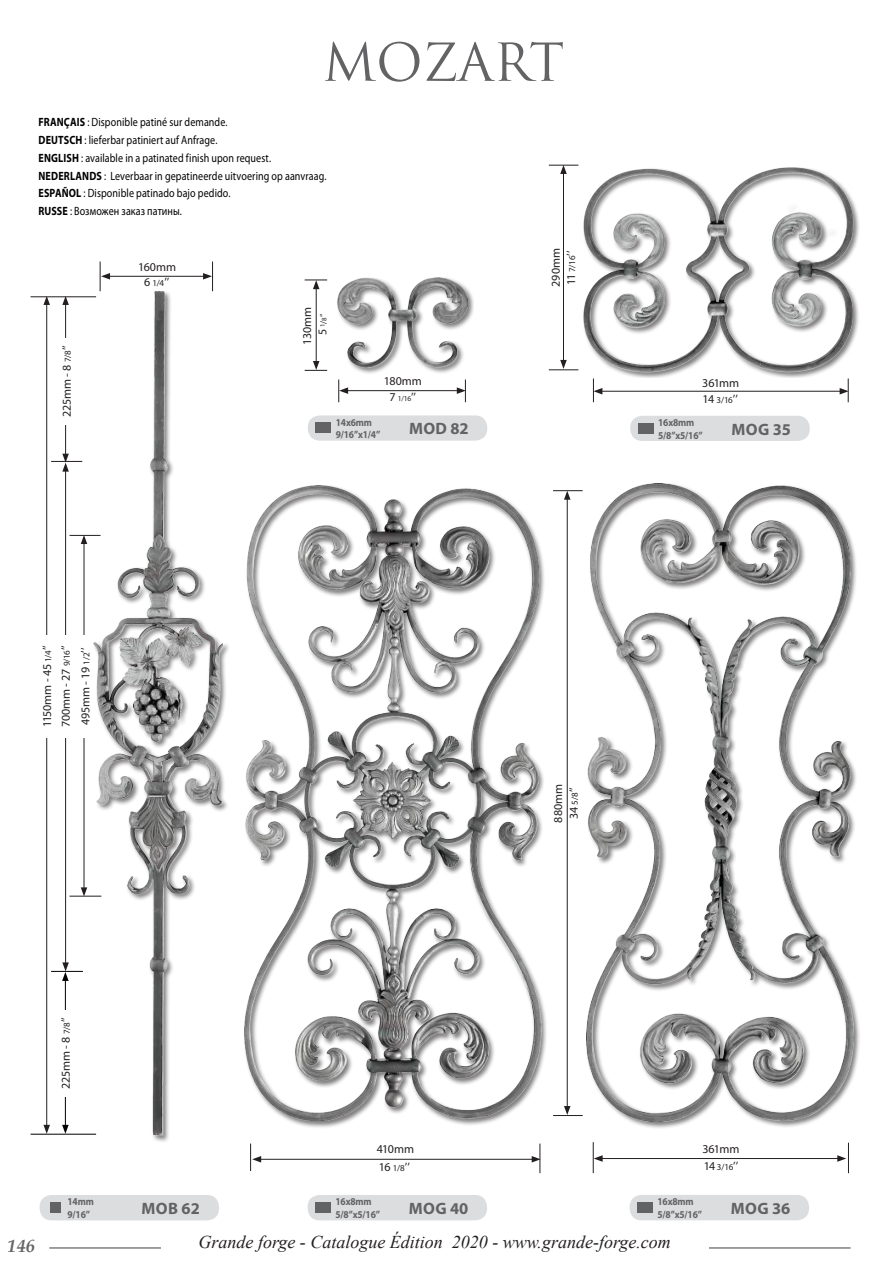
<style>
.page{position:relative;width:893px;height:1263px;background:#fff}
.page>*{position:absolute;margin:0;border:0;box-sizing:border-box;transform-origin:0 0}
.t1{font:51px "Trajan Pro";color:#636366}
.t2{font:italic 18px "Times New Roman";color:#231f20}
.t3{font:italic 700 18px "Palatino Linotype";color:#231f20}
.Lég_réserve{font:700 16.5px "Myriad Pro";letter-spacing:.02em;color:#636366}
.Normal_e{font:12px "Myriad Pro";letter-spacing:.01em;color:#000;scale:.84 1}
.t4{font:12px "Myriad Pro";letter-spacing:-.005em;color:#231f20}
.Normal_e-2{font:700 10.5px "Myriad Pro";letter-spacing:-.015em;color:#636366;scale:.9 1}
.t5{font:7.5px "Myriad Pro";color:#231f20}
.t6{font:6.75px "Myriad Pro";color:#231f20}
.s1{font-weight:700}
.s2{font-size:9px}
.s3{font-size:12px}
</style>
<div class="page">
<hr style="left:708px;top:1247px;width:143px;height:1px;background:#231f20">
<hr style="left:49px;top:1247px;width:112px;height:1px;background:#231f20">
<img style="left:94px;top:291px;width:129px;height:844px">
<hr style="left:100px;top:261px;width:1px;height:30px;background:#231f20">
<hr style="left:212px;top:261px;width:1px;height:30px;background:#231f20">
<hr style="left:108px;top:276px;width:97px;height:1px;background:#231f20">
<svg style="left:203px;top:273px;width:9px;height:7px"></svg>
<svg style="left:101px;top:273px;width:9px;height:7px"></svg>
<div style="left:40px;top:1195px;width:179px;height:25px;background:#dcdddf;border-radius:12px"></div>
<div style="left:50px;top:1202px;width:10px;height:11px;background:#636366"></div>
<div style="left:243px;top:484px;width:305px;height:644px;background:#231f20;opacity:.59"></div>
<img style="left:245px;top:486px;width:298px;height:635px">
<hr style="left:540px;top:1143px;width:1px;height:30px;background:#231f20">
<hr style="left:259px;top:1159px;width:275px;height:1px;background:#231f20">
<svg style="left:250px;top:1143px;width:11px;height:28px"></svg>
<svg style="left:532px;top:1156px;width:9px;height:6px"></svg>
<div style="left:586px;top:482px;width:274px;height:647px;background:#231f20;opacity:.59"></div>
<img style="left:587px;top:484px;width:266px;height:637px">
<hr style="left:593px;top:1142px;width:1px;height:31px;background:#231f20">
<hr style="left:848px;top:1143px;width:1px;height:30px;background:#231f20">
<hr style="left:600px;top:1158px;width:240px;height:1px;background:#231f20">
<svg style="left:594px;top:1155px;width:9px;height:7px"></svg>
<svg style="left:837px;top:1155px;width:9px;height:7px"></svg>
<hr style="left:567px;top:497px;width:1px;height:611px;background:#231f20">
<svg style="left:564px;top:491px;width:6px;height:9px"></svg>
<svg style="left:564px;top:1106px;width:6px;height:9px"></svg>
<hr style="left:553px;top:1115px;width:30px;height:1px;background:#231f20">
<hr style="left:553px;top:490px;width:30px;height:1px;background:#231f20">
<div style="left:308px;top:1195px;width:179px;height:25px;background:#dcdddf;border-radius:12px"></div>
<div style="left:315px;top:1202px;width:16px;height:11px;background:#636366"></div>
<div style="left:630px;top:1195px;width:179px;height:25px;background:#dcdddf;border-radius:12px"></div>
<div style="left:637px;top:1202px;width:16px;height:11px;background:#636366"></div>
<div style="left:334px;top:276px;width:139px;height:99px;background:#231f20;opacity:.59"></div>
<img style="left:335px;top:278px;width:133px;height:90px">
<hr style="left:316px;top:287px;width:1px;height:76px;background:#231f20">
<svg style="left:305px;top:280px;width:22px;height:9px"></svg>
<svg style="left:305px;top:361px;width:22px;height:10px"></svg>
<hr style="left:346px;top:390px;width:113px;height:1px;background:#231f20">
<svg style="left:338px;top:379px;width:10px;height:23px"></svg>
<svg style="left:457px;top:379px;width:9px;height:23px"></svg>
<div style="left:581px;top:161px;width:280px;height:216px;background:#231f20;opacity:.59"></div>
<img style="left:582px;top:162px;width:274px;height:210px">
<hr style="left:563px;top:172px;width:1px;height:190px;background:#231f20">
<svg style="left:549px;top:165px;width:29px;height:9px"></svg>
<svg style="left:549px;top:360px;width:29px;height:11px"></svg>
<hr style="left:600px;top:391px;width:242px;height:1px;background:#231f20">
<svg style="left:593px;top:378px;width:9px;height:24px"></svg>
<svg style="left:840px;top:378px;width:9px;height:24px"></svg>
<div style="left:308px;top:415px;width:179px;height:26px;background:#dcdddf;border-radius:12px"></div>
<div style="left:316px;top:423px;width:15px;height:10px;background:#636366"></div>
<div style="left:630px;top:416px;width:180px;height:25px;background:#dcdddf;border-radius:12px"></div>
<div style="left:638px;top:423px;width:16px;height:11px;background:#636366"></div>
<hr style="left:31px;top:297px;width:65px;height:1px;background:#231f20">
<hr style="left:31px;top:1134px;width:65px;height:1px;background:#000">
<hr style="left:46px;top:302px;width:1px;height:825px;background:#231f20">
<svg style="left:43px;top:296px;width:7px;height:9px"></svg>
<svg style="left:43px;top:1125px;width:7px;height:9px"></svg>
<div style="left:42px;top:635px;width:9px;height:102px;background:#fff"></div>
<hr style="left:70px;top:535px;width:31px;height:1px;background:#231f20">
<hr style="left:70px;top:896px;width:31px;height:1px;background:#231f20">
<hr style="left:84px;top:542px;width:1px;height:348px;background:#231f20">
<svg style="left:81px;top:535px;width:6px;height:9px"></svg>
<svg style="left:81px;top:887px;width:6px;height:9px"></svg>
<div style="left:80px;top:635px;width:9px;height:102px;background:#fff"></div>
<hr style="left:51px;top:461px;width:31px;height:1px;background:#231f20">
<hr style="left:51px;top:971px;width:32px;height:1px;background:#000">
<hr style="left:65px;top:469px;width:1px;height:496px;background:#231f20">
<div style="left:61px;top:635px;width:9px;height:102px;background:#fff"></div>
<hr style="left:65px;top:302px;width:1px;height:154px;background:#231f20">
<svg style="left:62px;top:296px;width:7px;height:9px"></svg>
<svg style="left:62px;top:454px;width:7px;height:18px"></svg>
<div style="left:62px;top:338px;width:9px;height:86px;background:#fff"></div>
<hr style="left:65px;top:978px;width:1px;height:149px;background:#000">
<svg style="left:62px;top:962px;width:7px;height:19px"></svg>
<svg style="left:62px;top:1125px;width:7px;height:9px"></svg>
<div style="left:61px;top:1010px;width:9px;height:86px;background:#fff"></div>
<p class="t1" style="left:322px;top:30px;width:243px">MOZART</p>
<p class="Normal_e" style="left:39px;top:115px;width:227px"><span class="s1">FRANÇAIS</span> : Disponible patiné sur demande.</p>
<p class="Normal_e" style="left:39px;top:133px;width:215px"><span class="s1">DEUTSCH</span> : lieferbar patiniert auf Anfrage.</p>
<p class="Normal_e" style="left:39px;top:151px;width:278px"><span class="s1">ENGLISH</span> : available in a patinated finish upon request.</p>
<p class="Normal_e" style="left:39px;top:168px;width:344px"><span class="s1">NEDERLANDS</span> : Leverbaar in gepatineerde uitvoering op aanvraag.</p>
<p class="Normal_e" style="left:39px;top:186px;width:230px"><span class="s1">ESPAÑOL</span> : Disponible patinado bajo pedido.</p>
<p class="Normal_e" style="left:39px;top:204px;width:172px"><span class="s1">RUSSE</span> : Возможен заказ патины.</p>
<p class="t4" style="left:59px;top:417px;width:73px;rotate:-90deg">225mm - 8 <span class="s2">7/8</span>’’</p>
<p class="t4" style="left:138px;top:259px;width:40px">160mm</p>
<p class="t4" style="left:144px;top:275px;width:27px">6 <span class="s2">1/4</span>’’</p>
<p class="t4" style="left:300px;top:345px;width:39px;rotate:-90deg">130mm</p>
<p class="t6" style="left:319px;top:335px;width:23px;rotate:-90deg"><span class="s3">5</span> 1<span class="s2">/</span>8<span class="s2">”</span></p>
<p class="t4" style="left:384px;top:374px;width:40px">180mm</p>
<p class="Normal_e-2" style="left:336px;top:415px;width:42px">14x6mm</p>
<p class="Normal_e-2" style="left:336px;top:428px;width:51px">9/16’’x1/4”</p>
<p class="t5" style="left:389px;top:394px;width:28px"><span class="s3">7</span> 1/16<span class="s3">’’</span></p>
<p class="Lég_réserve" style="left:409px;top:418px;width:61px">MOD 82</p>
<p class="t4" style="left:58px;top:727px;width:84px;rotate:-90deg">700mm - 27 <span class="s2">9/16</span>’’</p>
<p class="t4" style="left:40px;top:727px;width:83px;rotate:-90deg">1150mm - 45 <span class="s2">1/4</span>’’</p>
<p class="t4" style="left:78px;top:725px;width:79px;rotate:-90deg">495mm - 19 <span class="s2">1/2</span>’’</p>
<p class="t4" style="left:58px;top:1089px;width:73px;rotate:-90deg">225mm - 8 <span class="s2">7/8</span>’’</p>
<p class="Normal_e-2" style="left:68px;top:1195px;width:31px">14mm</p>
<p class="Normal_e-2" style="left:68px;top:1207px;width:27px">9/16”</p>
<p class="Lég_réserve" style="left:142px;top:1197px;width:60px">MOB 62</p>
<p class="t4" style="left:377px;top:1141px;width:39px">410mm</p>
<p class="t4" style="left:379px;top:1159px;width:33px">16 <span class="s2">1/8</span>’’</p>
<p class="Normal_e-2" style="left:335px;top:1195px;width:42px">16x8mm</p>
<p class="Normal_e-2" style="left:335px;top:1207px;width:51px">5/8’’x5/16”</p>
<p class="Lég_réserve" style="left:409px;top:1197px;width:61px">MOG 40</p>
<p class="t4" style="left:548px;top:287px;width:40px;rotate:-90deg">290mm</p>
<p class="t4" style="left:564px;top:285px;width:36px;rotate:-90deg">11 <span class="s2">7/16</span>’’</p>
<p class="t4" style="left:702px;top:375px;width:38px">361mm</p>
<p class="t4" style="left:703px;top:392px;width:37px">14 <span class="s2">3/16</span>’’</p>
<p class="Normal_e-2" style="left:658px;top:416px;width:42px">16x8mm</p>
<p class="Normal_e-2" style="left:658px;top:428px;width:51px">5/8’’x5/16”</p>
<p class="Lég_réserve" style="left:732px;top:418px;width:61px">MOG 35</p>
<p class="t4" style="left:551px;top:822px;width:40px;rotate:-90deg">880mm</p>
<p class="t4" style="left:566px;top:819px;width:33px;rotate:-90deg">34 <span class="s2">5/8</span>’’</p>
<p class="t4" style="left:702px;top:1141px;width:38px">361mm</p>
<p class="t4" style="left:704px;top:1158px;width:36px">14 <span class="s2">3/16</span>’’</p>
<p class="Normal_e-2" style="left:657px;top:1195px;width:42px">16x8mm</p>
<p class="Normal_e-2" style="left:657px;top:1207px;width:51px">5/8’’x5/16”</p>
<p class="Lég_réserve" style="left:731px;top:1197px;width:61px">MOG 36</p>
<h2 class="t3" style="left:8px;top:1233px;width:29px">146</h2>
<h2 class="t2" style="left:199px;top:1229px;width:474px">Grande forge - Catalogue Édition 2020 - www.grande-forge.com</h2>
</div>
